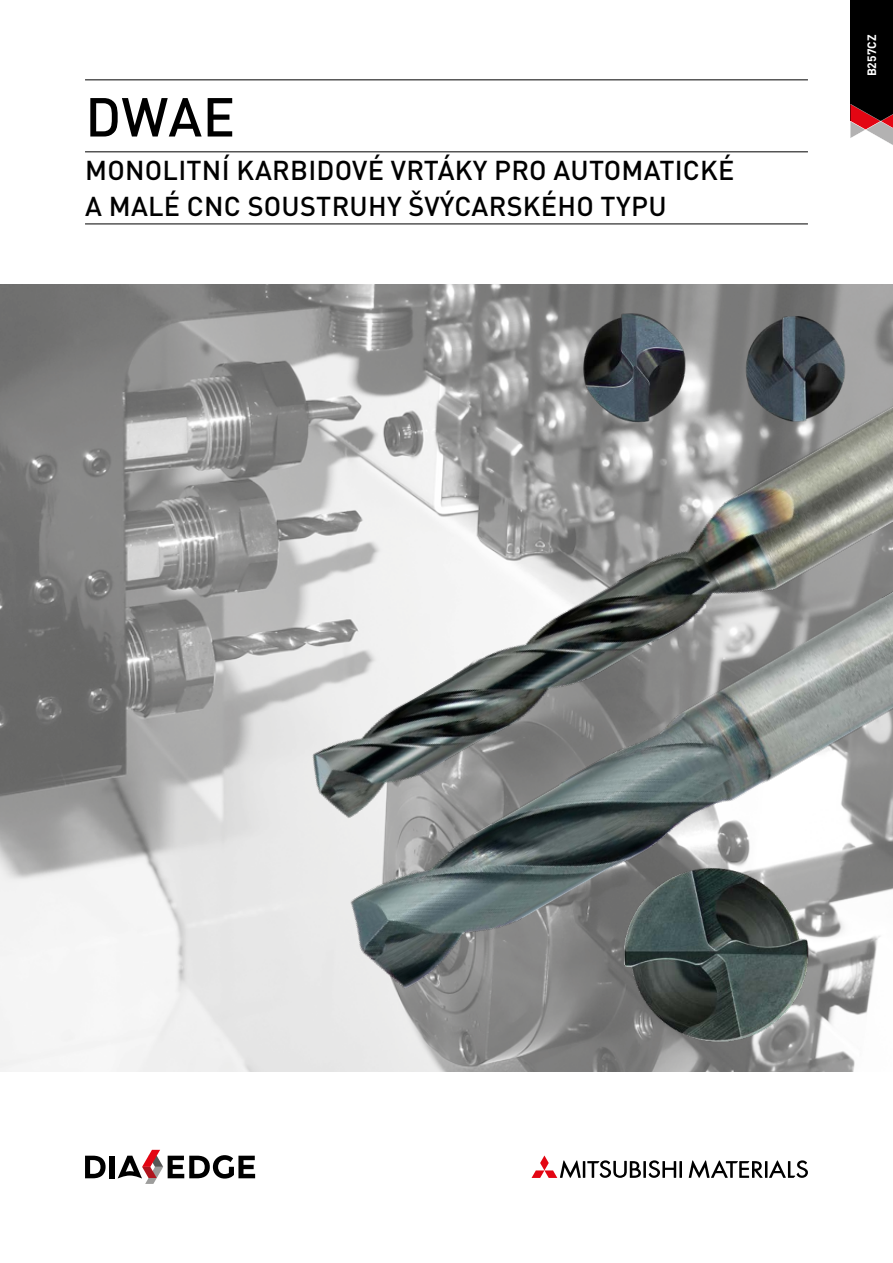
<style>
.page{position:relative;width:893px;height:1263px;background:#fff}
.page>*{position:absolute;margin:0;border:0;box-sizing:border-box;transform-origin:0 0}
.MHG_Headline_36_36pt{font:500 54px "DIN Pro";color:#000}
.MHG_Subline_18_24pt{font:500 27px/36px "DIN Pro";letter-spacing:.01em;color:#000}
.MHG_Register_Marker{font:700 12px "DIN Pro";letter-spacing:.005em;color:#fff}
</style>
<div class="page">
<div style="left:850px;top:0;width:43px;height:121px;background:#000"></div>
<svg style="left:850px;top:104px;width:43px;height:41px"></svg>
<hr style="left:679px;top:1161px;width:3px;height:17px;background:#000">
<hr style="left:643px;top:1161px;width:3px;height:17px;background:#000">
<svg style="left:649px;top:1160px;width:27px;height:18px"></svg>
<svg style="left:689px;top:1160px;width:119px;height:18px"></svg>
<svg style="left:531px;top:1155px;width:110px;height:23px"></svg>
<svg style="left:85px;top:1156px;width:21px;height:22px"></svg>
<div style="left:110px;top:1156px;width:5px;height:22px;background:#000"></div>
<svg style="left:118px;top:1150px;width:137px;height:34px"></svg>
<hr style="left:85px;top:79px;width:723px;height:1px;background:#000">
<hr style="left:85px;top:151px;width:723px;height:1px;background:#000">
<img style="left:0;top:285px;width:893px;height:786px">
<img style="left:305px;top:930px;width:588px;height:97px">
<img style="left:618px;top:930px;width:196px;height:120px">
<img style="left:221px;top:297px;width:672px;height:633px">
<img style="left:739px;top:310px;width:115px;height:115px">
<img style="left:578px;top:310px;width:114px;height:115px">
<hr style="left:85px;top:224px;width:723px;height:1px;background:#000">
<p class="MHG_Headline_36_36pt" style="left:85px;top:73px;width:151px">DWAE</p>
<p class="MHG_Subline_18_24pt" style="left:85px;top:149px;width:651px">MONOLITNÍ KARBIDOVÉ VRTÁKY PRO AUTOMATICKÉ<br>A MALÉ CNC SOUSTRUHY ŠVÝCARSKÉHO TYPU</p>
<p class="MHG_Register_Marker" style="left:862px;top:76px;width:43px;rotate:-90deg">B257CZ</p>
</div>
